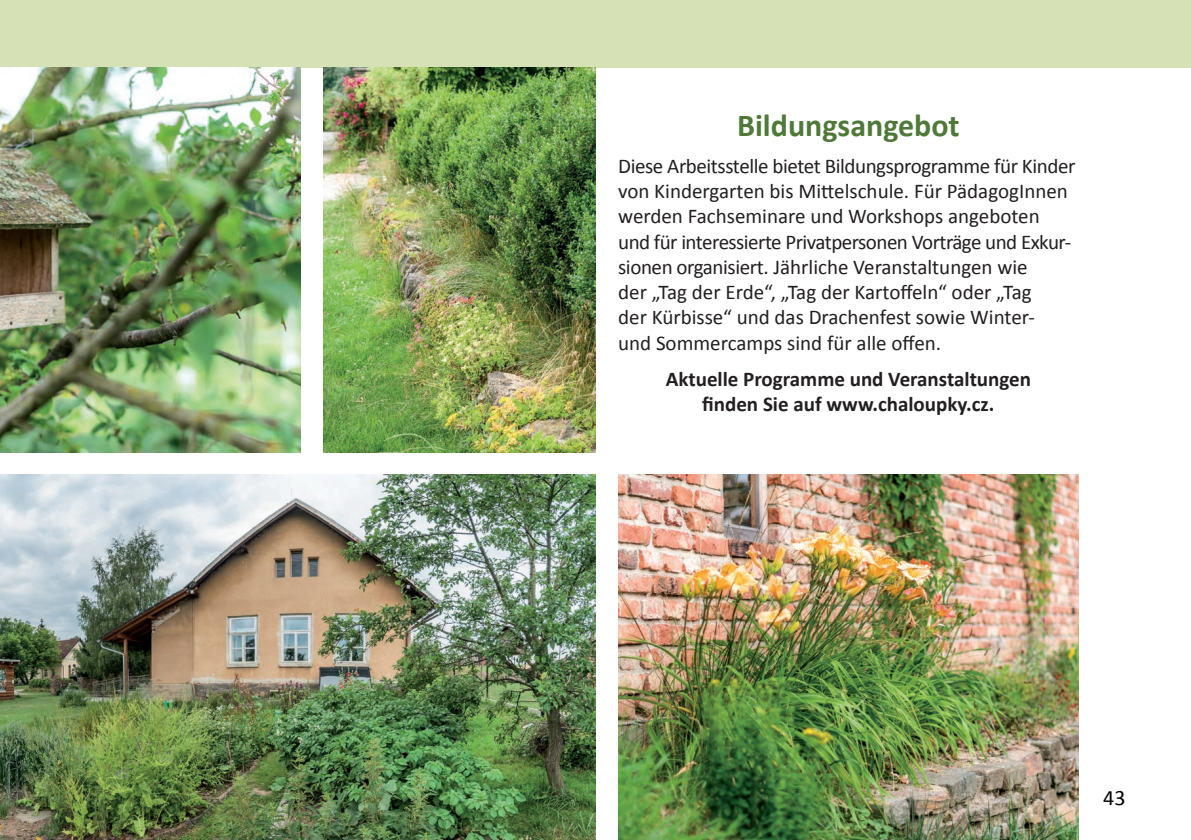
<style>
.page{position:relative;width:1191px;height:840px;background:#fff}
.page>*{position:absolute;margin:0;border:0;box-sizing:border-box;transform-origin:0 0}
.t1{font:700 32px "Calibri";color:#4f7938}
.t2{font:22px "Calibri";color:#000}
.t3{font:21px/25.2px "Calibri";letter-spacing:-.005em;color:#231f20}
.t4{font:700 21px/25.2px "Calibri";color:#231f20;text-align:center}
</style>
<div class="page">
<div style="left:0;top:0;width:1191px;height:67px;background:#d7e1b6"></div>
<img style="left:0;top:474px;width:595px;height:365px">
<img style="left:0;top:67px;width:300px;height:385px">
<img style="left:323px;top:67px;width:272px;height:385px">
<img style="left:618px;top:474px;width:460px;height:365px">
<h1 class="t1" style="left:737px;top:105px;width:224px">Bildungsangebot</h1>
<p class="t3" style="left:618px;top:153px;width:459px">Diese Arbeitsstelle bietet Bildungsprogramme für Kinder von Kindergarten bis Mittelschule. Für PädagogInnen werden Fachseminare und Workshops angeboten und für interessierte Privatpersonen Vorträge und Exkur&shy;sionen organisiert. Jährliche Veranstaltungen wie<br>der „Tag der Erde“, „Tag der Kartoffeln“ oder „Tag<br>der Kürbisse“ und das Drachenfest sowie Winter-<br>und Sommercamps sind für alle offen.</p>
<p class="t4" style="left:665px;top:366px;width:367px">Aktuelle Programme und Veranstaltungen finden Sie auf www.chaloupky.cz.</p>
<p class="t2" style="left:1103px;top:783px;width:24px">43</p>
</div>
